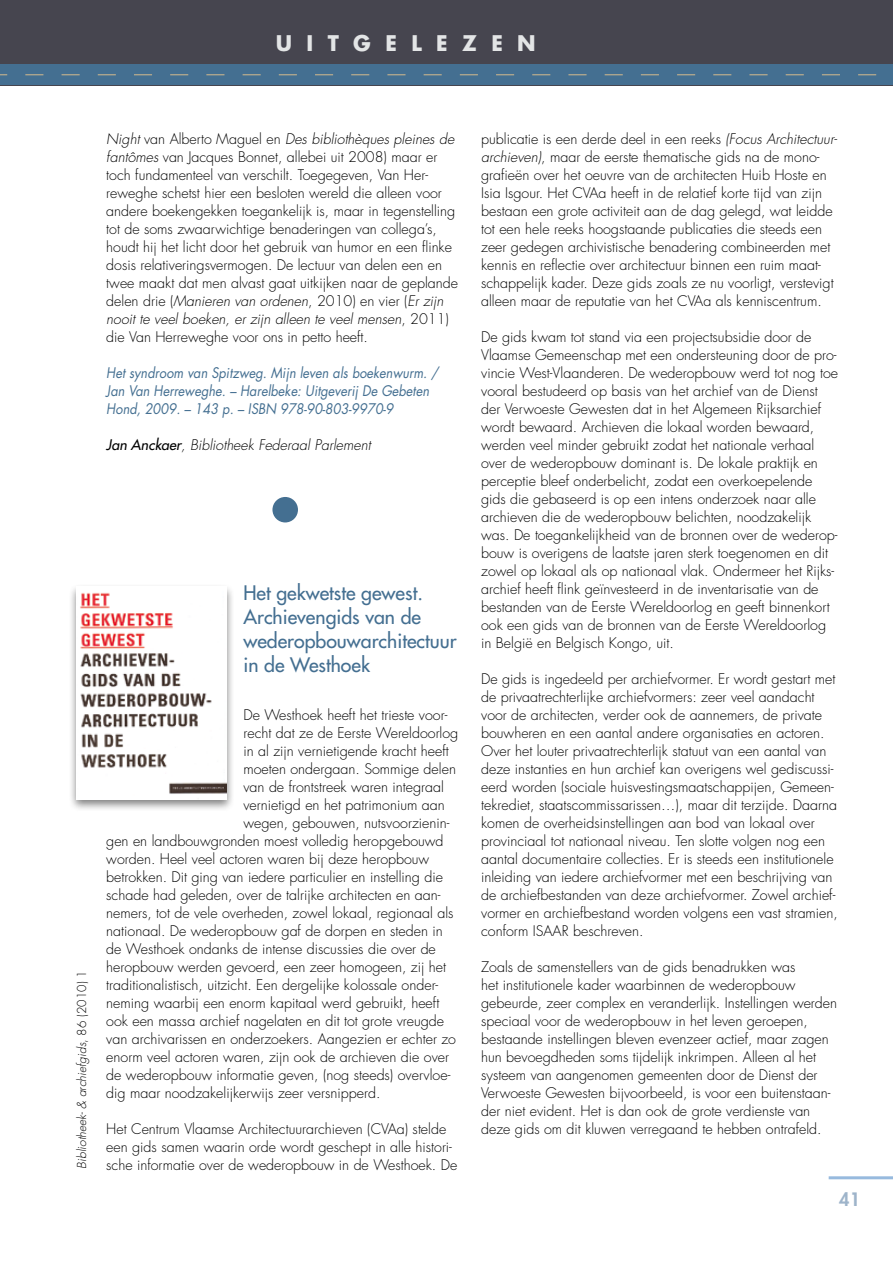
<style>
.page{position:relative;width:893px;height:1263px;background:#fff}
.page>*{position:absolute;margin:0;border:0;box-sizing:border-box;transform-origin:0 0}
.t1{font:700 21px "Futura";color:#e3e5e6}
.t2{font:19.5px/24px "Futura";color:#446f91}
.t3{font:800 18px "Futura";color:#9eb4ca}
.t4{font:300 14.25px/18px "Futura";color:#000}
.t5{font:italic 14.25px/18px "Futura";color:#446f91;scale:.9 1}
.t6{font:italic 300 14.25px "Futura";color:#000}
.t7{font:italic 300 12px "Futura";color:#000}
.s1{font-style:italic}
.s2{font-weight:400}
.s3{font-style:normal}
</style>
<div class="page">
<div style="left:0;top:0;width:893px;height:85px;background:#46454f"></div>
<div style="left:0;top:64px;width:893px;height:21px;background:#446f91"></div>
<svg style="left:0;top:74px;width:877px;height:1px"></svg>
<hr style="left:829px;top:1176px;width:64px;height:3px;background:#97bade">
<div style="left:272px;top:497px;width:26px;height:25px;background:#446f91;border-radius:50%"></div>
<div style="left:68px;top:583px;width:166px;height:229px;background:#000;opacity:.5"></div>
<img style="left:76px;top:587px;width:150px;height:213px">
<h1 class="t1" style="left:276px;top:29px;width:262px">U I T G E L E Z E N</h1>
<p class="t4" style="left:106px;top:130px;width:353px"><span class="s1">Night</span> van Alberto Maguel en <span class="s1">Des bibliothèques pleines de fantômes</span> van Jacques Bonnet, allebei uit 2008) maar er toch fundamenteel van verschilt. Toegegeven, Van Her&shy;reweghe schetst hier een besloten wereld die alleen voor andere boekengekken toegankelijk is, maar in tegenstelling tot de soms zwaarwichtige benaderingen van collega’s, houdt hij het licht door het gebruik van humor en een flinke dosis relativeringsvermogen. De lectuur van delen een en twee maakt dat men alvast gaat uitkijken naar de geplande delen drie (<span class="s1">Manieren van ordenen</span>, 2010) en vier (<span class="s1">Er zijn nooit te veel boeken, er zijn alleen te veel mensen</span>, 2011) die Van Herreweghe voor ons in petto heeft.</p>
<p class="t5" style="left:106px;top:364px;width:371px">Het syndroom van Spitzweg. Mijn leven als boekenwurm. /<br>Jan Van Herreweghe. – Harelbeke: Uitgeverij De Gebeten<br>Hond, 2009. – 143 p. – ISBN 978-90-803-9970-9</p>
<p class="t6" style="left:106px;top:436px;width:266px"><span class="s2">Jan Anckaer</span>, Bibliotheek Federaal Parlement</p>
<p class="t7" style="left:74px;top:1168px;width:200px;rotate:-90deg">Bibliotheek- &amp; archiefgids<span class="s3">, 86 (2010) 1</span></p>
<h2 class="t2" style="left:243px;top:581px;width:215px">Het gekwetste gewest.<br>Archievengids van de wederopbouwarchitectuur in de Westhoek</h2>
<p class="t4" style="left:243px;top:706px;width:205px">De Westhoek heeft het trieste voor-</p>
<p class="t4" style="left:243px;top:724px;width:216px">recht dat ze de Eerste Wereldoorlog</p>
<p class="t4" style="left:243px;top:742px;width:207px">in al zijn vernietigende kracht heeft</p>
<p class="t4" style="left:243px;top:760px;width:214px">moeten ondergaan. Sommige delen</p>
<p class="t4" style="left:243px;top:778px;width:202px">van de frontstreek waren integraal</p>
<p class="t4" style="left:243px;top:796px;width:203px">vernietigd en het patrimonium aan</p>
<p class="t4" style="left:243px;top:814px;width:207px">wegen, gebouwen, nutsvoorzienin-</p>
<p class="t4" style="left:106px;top:832px;width:339px">gen en landbouwgronden moest volledig heropgebouwd</p>
<p class="t4" style="left:106px;top:850px;width:325px">worden. Heel veel actoren waren bij deze heropbouw</p>
<p class="t4" style="left:106px;top:868px;width:338px">betrokken. Dit ging van iedere particulier en instelling die</p>
<p class="t4" style="left:106px;top:886px;width:336px">schade had geleden, over de talrijke architecten en aan-</p>
<p class="t4" style="left:106px;top:904px;width:349px">nemers, tot de vele overheden, zowel lokaal, regionaal als</p>
<p class="t4" style="left:106px;top:922px;width:338px">nationaal. De wederopbouw gaf de dorpen en steden in</p>
<p class="t4" style="left:106px;top:940px;width:331px">de Westhoek ondanks de intense discussies die over de</p>
<p class="t4" style="left:106px;top:958px;width:341px">heropbouw werden gevoerd, een zeer homogeen, zij het</p>
<p class="t4" style="left:106px;top:976px;width:334px">traditionalistisch, uitzicht. Een dergelijke kolossale onder-</p>
<p class="t4" style="left:106px;top:994px;width:334px">neming waarbij een enorm kapitaal werd gebruikt, heeft</p>
<p class="t4" style="left:106px;top:1012px;width:339px">ook een massa archief nagelaten en dit tot grote vreugde</p>
<p class="t4" style="left:106px;top:1030px;width:351px">van archivarissen en onderzoekers. Aangezien er echter zo</p>
<p class="t4" style="left:106px;top:1048px;width:344px">enorm veel actoren waren, zijn ook de archieven die over</p>
<p class="t4" style="left:106px;top:1066px;width:346px">de wederopbouw informatie geven, (nog steeds) overvloe-</p>
<p class="t4" style="left:106px;top:1084px;width:276px">dig maar noodzakelijkerwijs zeer versnipperd.</p>
<p class="t4" style="left:106px;top:1120px;width:353px">Het Centrum Vlaamse Architectuurarchieven (CVAa) stelde een gids samen waarin orde wordt geschept in alle histori&shy;sche informatie over de wederopbouw in de Westhoek. De</p>
<p class="t4" style="left:481px;top:130px;width:358px">publicatie is een derde deel in een reeks <span class="s1">(Focus Architectuur&shy;archieven)</span>, maar de eerste thematische gids na de mono&shy;grafieën over het oeuvre van de architecten Huib Hoste en Isia Isgour. Het CVAa heeft in de relatief korte tijd van zijn bestaan een grote activiteit aan de dag gelegd, wat leidde tot een hele reeks hoogstaande publicaties die steeds een zeer gedegen archivistische benadering combineerden met kennis en reflectie over architectuur binnen een ruim maat&shy;schappelijk kader. Deze gids zoals ze nu voorligt, verstevigt alleen maar de reputatie van het CVAa als kenniscentrum.</p>
<p class="t4" style="left:481px;top:328px;width:358px">De gids kwam tot stand via een projectsubsidie door de Vlaamse Gemeenschap met een ondersteuning door de pro&shy;vincie West-Vlaanderen. De wederopbouw werd tot nog toe vooral bestudeerd op basis van het archief van de Dienst der Verwoeste Gewesten dat in het Algemeen Rijksarchief wordt bewaard. Archieven die lokaal worden bewaard, werden veel minder gebruikt zodat het nationale verhaal over de wederopbouw dominant is. De lokale praktijk en perceptie bleef onderbelicht, zodat een overkoepelende gids die gebaseerd is op een intens onderzoek naar alle archieven die de wederopbouw belichten, noodzakelijk was. De toegankelijkheid van de bronnen over de wederop&shy;bouw is overigens de laatste jaren sterk toegenomen en dit zowel op lokaal als op nationaal vlak. Ondermeer het Rijks&shy;archief heeft flink geïnvesteerd in de inventarisatie van de bestanden van de Eerste Wereldoorlog en geeft binnenkort ook een gids van de bronnen van de Eerste Wereldoorlog in België en Belgisch Kongo, uit.</p>
<p class="t4" style="left:481px;top:670px;width:358px">De gids is ingedeeld per archiefvormer. Er wordt gestart met de privaatrechterlijke archiefvormers: zeer veel aandacht voor de architecten, verder ook de aannemers, de private bouwheren en een aantal andere organisaties en actoren.<br>Over het louter privaatrechterlijk statuut van een aantal van deze instanties en hun archief kan overigens wel gediscussi&shy;eerd worden (sociale huisvestingsmaatschappijen, Gemeen&shy;tekrediet, staatscommissarissen…), maar dit terzijde. Daarna komen de overheidsinstellingen aan bod van lokaal over provinciaal tot nationaal niveau. Ten slotte volgen nog een aantal documentaire collecties. Er is steeds een institutionele inleiding van iedere archiefvormer met een beschrijving van de archiefbestanden van deze archiefvormer. Zowel archief&shy;vormer en archiefbestand worden volgens een vast stramien, conform ISAAR beschreven.</p>
<p class="t4" style="left:481px;top:958px;width:357px">Zoals de samenstellers van de gids benadrukken was<br>het institutionele kader waarbinnen de wederopbouw gebeurde, zeer complex en veranderlijk. Instellingen werden speciaal voor de wederopbouw in het leven geroepen, bestaande instellingen bleven evenzeer actief, maar zagen hun bevoegdheden soms tijdelijk inkrimpen. Alleen al het systeem van aangenomen gemeenten door de Dienst der Verwoeste Gewesten bijvoorbeeld, is voor een buitenstaan&shy;der niet evident. Het is dan ook de grote verdienste van deze gids om dit kluwen verregaand te hebben ontrafeld.</p>
<p class="t3" style="left:839px;top:1188px;width:22px">41</p>
</div>
